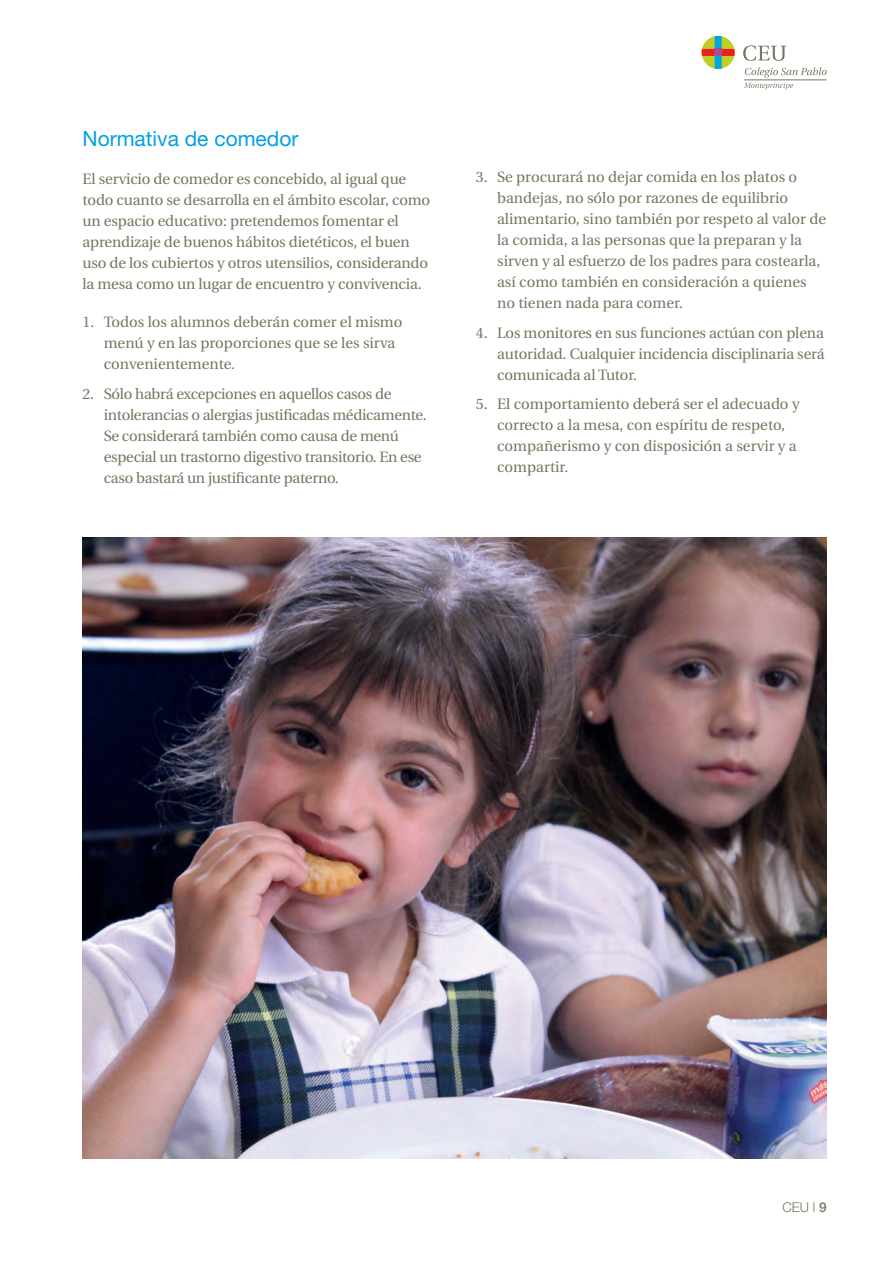
<style>
.page{position:relative;width:888px;height:1267px;background:#fff}
.page>*{position:absolute;margin:0;border:0;box-sizing:border-box;transform-origin:0 0}
.t1{font:21px "Helvetica Neue";color:#00a1e3}
.t2{font:15px/21px "Utopia";letter-spacing:-.01em;color:#787661}
.t3{font:300 13.5px "Helvetica Neue";color:#787661}
.s1{font-weight:500}
</style>
<div class="page">
<svg style="left:702px;top:36px;width:33px;height:33px"></svg>
<div style="left:715px;top:49px;width:7px;height:7px;background:#a84d90"></div>
<svg style="left:743px;top:45px;width:43px;height:16px"></svg>
<svg style="left:744px;top:67px;width:83px;height:23px"></svg>
<img style="left:83px;top:537px;width:744px;height:621px">
<h1 class="t1" style="left:83px;top:126px;width:217px">Normativa de comedor</h1>
<p class="t2" style="left:83px;top:168px;width:349px">El servicio de comedor es concebido, al igual que todo cuanto se desarrolla en el ámbito escolar, como un espacio educativo: pretendemos fomentar el aprendizaje de buenos hábitos dietéticos, el buen uso de los cubiertos y otros utensilios, considerando la mesa como un lugar de encuentro y convivencia.</p>
<p class="t2" style="left:104px;top:311px;width:300px;text-indent:-21px">1. Todos los alumnos deberán comer el mismo menú y en las proporciones que se les sirva convenientemente.</p>
<p class="t2" style="left:104px;top:383px;width:324px;text-indent:-21px">2. Sólo habrá excepciones en aquellos casos de intolerancias o alergias justificadas médicamente.<br>Se considerará también como causa de menú especial un trastorno digestivo transitorio. En ese caso bastará un justificante paterno.</p>
<p class="t2" style="left:497px;top:167px;width:330px;text-indent:-21px">3. Se procurará no dejar comida en los platos o bandejas, no sólo por razones de equilibrio alimentario, sino también por respeto al valor de la comida, a las personas que la preparan y la sirven y al esfuerzo de los padres para costearla, así como también en consideración a quienes no tienen nada para comer.</p>
<p class="t2" style="left:497px;top:322px;width:329px;text-align:justify;text-indent:-21px">4. Los monitores en sus funciones actúan con plena autoridad. Cualquier incidencia disciplinaria será comunicada al Tutor.</p>
<p class="t2" style="left:497px;top:394px;width:304px;text-indent:-21px">5. El comportamiento deberá ser el adecuado y correcto a la mesa, con espíritu de respeto, compañerismo y con disposición a servir y a compartir.</p>
<p class="t3" style="left:782px;top:1198px;width:46px">CEU l <span class="s1">9</span></p>
</div>
